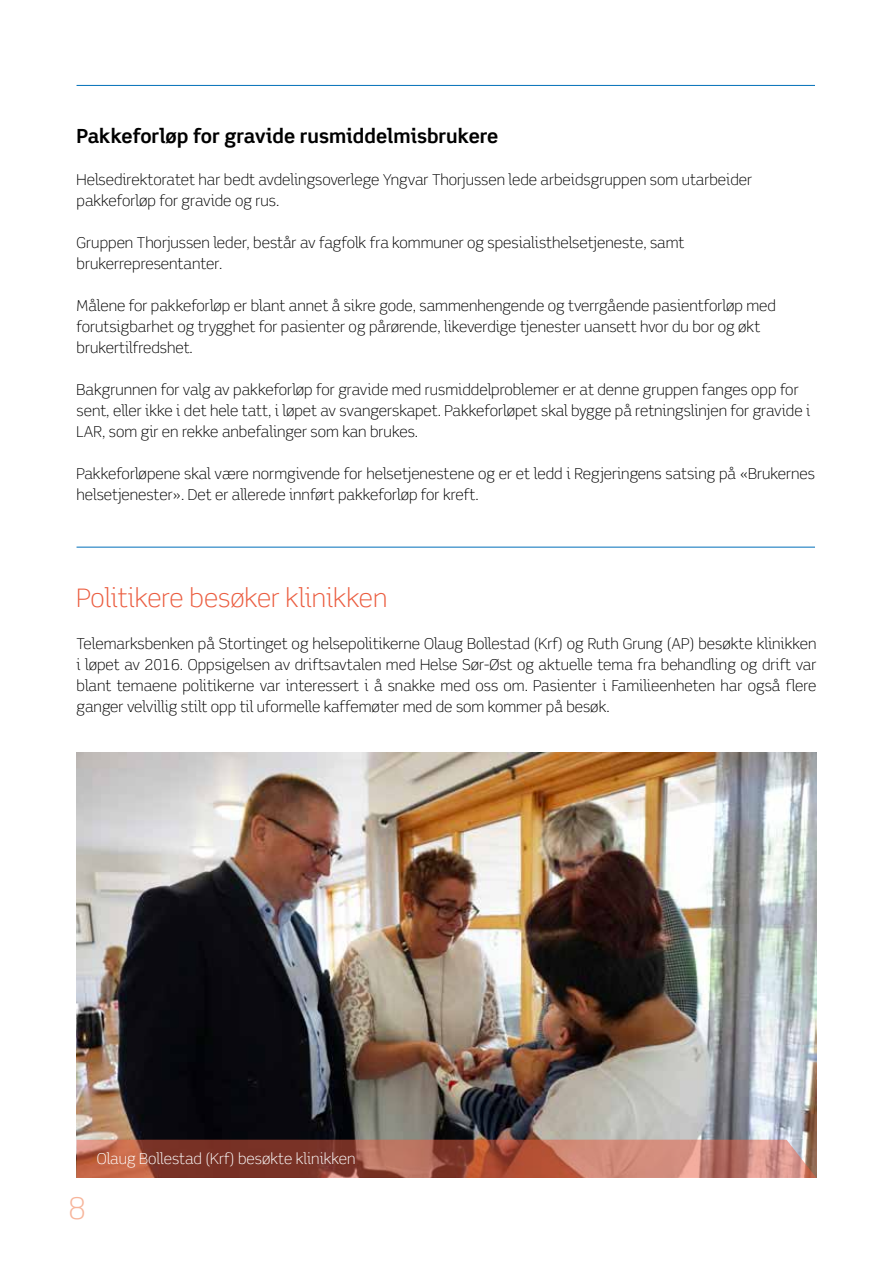
<style>
.page{position:relative;width:893px;height:1263px;background:#fff}
.page>*{position:absolute;margin:0;border:0;box-sizing:border-box;transform-origin:0 0}
.t1{font:300 30px "Scene Alt";color:#f7b59b}
.t2{font:300 25.5px "Scene Alt";color:#eb5d40}
.t3{font:700 19.5px "Scene Alt";color:#000}
.t4{font:300 15px/21px "Scene Alt";color:#000}
.t5{font:300 15px "Scene Alt";color:#fff}
</style>
<div class="page">
<img style="left:77px;top:753px;width:739px;height:387px">
<svg style="left:77px;top:1140px;width:739px;height:38px;background:#aa5f4f"></svg>
<hr style="left:77px;top:85px;width:738px;height:1px;background:#006fb9">
<hr style="left:77px;top:547px;width:738px;height:1px;background:#006fb9">
<h3 class="t3" style="left:77px;top:124px;width:423px">Pakkeforløp for gravide rusmiddelmisbrukere</h3>
<p class="t4" style="left:77px;top:169px;width:677px">Helsedirektoratet har bedt avdelingsoverlege Yngvar Thorjussen lede arbeidsgruppen som utarbeider pakkeforløp for gravide og rus.</p>
<p class="t4" style="left:77px;top:232px;width:609px">Gruppen Thorjussen leder, består av fagfolk fra kommuner og spesialisthelsetjeneste, samt brukerrepresentanter.</p>
<p class="t4" style="left:77px;top:295px;width:701px">Målene for pakkeforløp er blant annet å sikre gode, sammenhengende og tverrgående pasientforløp med forutsigbarhet og trygghet for pasienter og pårørende, likeverdige tjenester uansett hvor du bor og økt brukertilfredshet.</p>
<p class="t4" style="left:77px;top:379px;width:735px">Bakgrunnen for valg av pakkeforløp for gravide med rusmiddelproblemer er at denne gruppen fanges opp for sent, eller ikke i det hele tatt, i løpet av svangerskapet. Pakkeforløpet skal bygge på retningslinjen for gravide i<br>LAR, som gir en rekke anbefalinger som kan brukes.</p>
<p class="t4" style="left:77px;top:463px;width:740px">Pakkeforløpene skal være normgivende for helsetjenestene og er et ledd i Regjeringens satsing på «Brukernes helsetjenester». Det er allerede innført pakkeforløp for kreft.</p>
<h2 class="t2" style="left:77px;top:582px;width:312px">Politikere besøker klinikken</h2>
<p class="t4" style="left:77px;top:633px;width:741px;text-align:justify">Telemarksbenken på Stortinget og helsepolitikerne Olaug Bollestad (Krf) og Ruth Grung (AP) besøkte klinikken i løpet av 2016. Oppsigelsen av driftsavtalen med Helse Sør-Øst og aktuelle tema fra behandling og drift var blant temaene politikerne var interessert i å snakke med oss om. Pasienter i Familieenheten har også flere ganger velvillig stilt opp til uformelle kaffemøter med de som kommer på besøk.</p>
<h1 class="t1" style="left:68px;top:1190px;width:19px">8</h1>
<p class="t5" style="left:97px;top:1150px;width:260px">Olaug Bollestad (Krf) besøkte klinikken</p>
</div>
